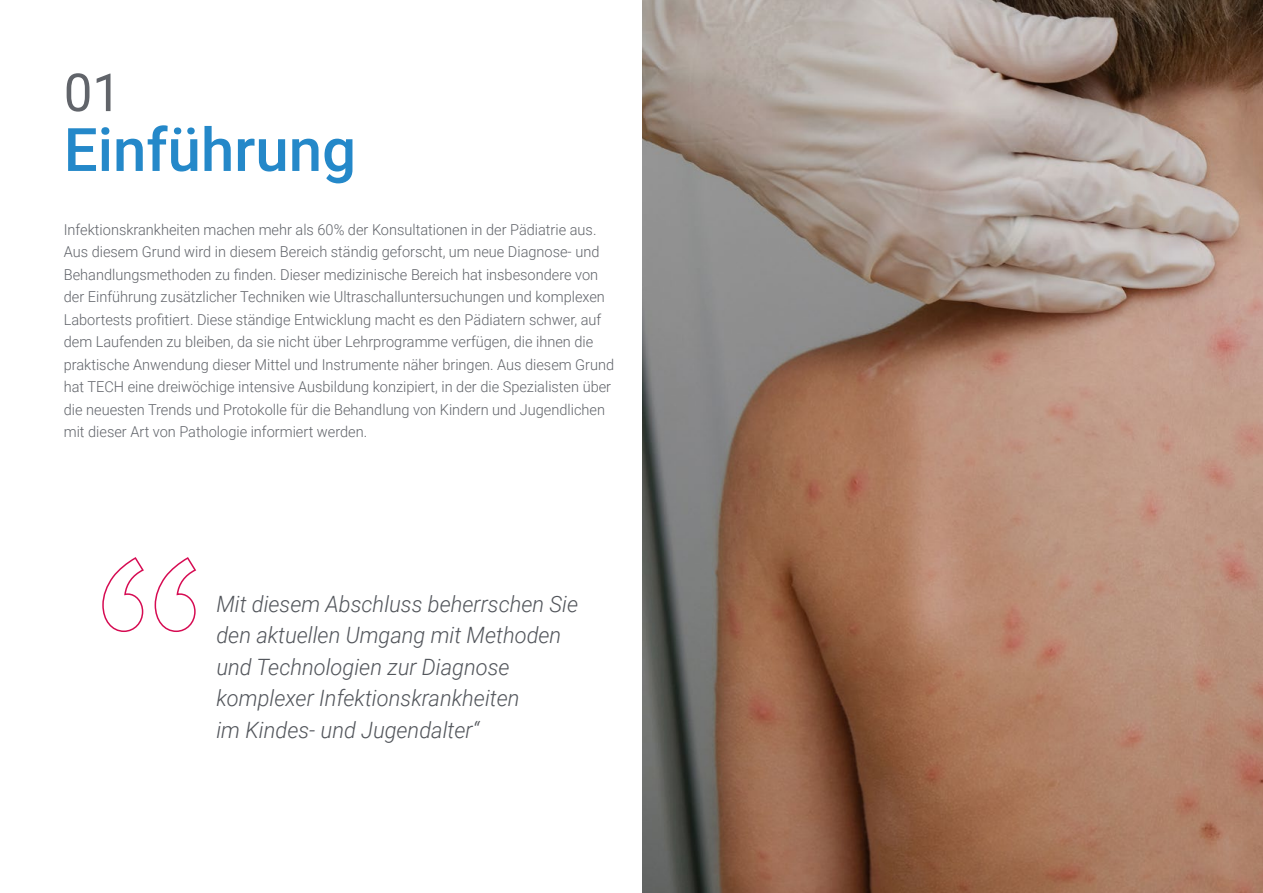
<style>
.page{position:relative;width:1263px;height:893px;background:#fff}
.page>*{position:absolute;margin:0;border:0;box-sizing:border-box;transform-origin:0 0}
.t1{font:500 60px "Roboto";color:#2488c9}
.t2{font:52.5px "Roboto";color:#61646a}
.t3{font:italic 300 22.5px/31.5px "Roboto";color:#52555b}
.t4{font:300 15px/22.5px "Roboto";color:#61646a}
</style>
<div class="page">
<svg style="left:102px;top:557px;width:95px;height:75px"></svg>
<img style="left:642px;top:0;width:621px;height:893px">
<h2 class="t2" style="left:64px;top:56px;width:59px">01</h2>
<h1 class="t1" style="left:64px;top:108px;width:294px">Einführung</h1>
<p class="t4" style="left:64px;top:217px;width:552px">Infektionskrankheiten machen mehr als 60% der Konsultationen in der Pädiatrie aus.<br>Aus diesem Grund wird in diesem Bereich ständig geforscht, um neue Diagnose- und Behandlungsmethoden zu finden. Dieser medizinische Bereich hat insbesondere von der Einführung zusätzlicher Techniken wie Ultraschalluntersuchungen und komplexen Labortests profitiert. Diese ständige Entwicklung macht es den Pädiatern schwer, auf dem Laufenden zu bleiben, da sie nicht über Lehrprogramme verfügen, die ihnen die praktische Anwendung dieser Mittel und Instrumente näher bringen. Aus diesem Grund hat TECH eine dreiwöchige intensive Ausbildung konzipiert, in der die Spezialisten über die neuesten Trends und Protokolle für die Behandlung von Kindern und Jugendlichen mit dieser Art von Pathologie informiert werden.</p>
<h3 class="t3" style="left:216px;top:587px;width:363px">Mit diesem Abschluss beherrschen Sie den aktuellen Umgang mit Methoden und Technologien zur Diagnose komplexer Infektionskrankheiten<br>im Kindes- und Jugendalter“</h3>
</div>
